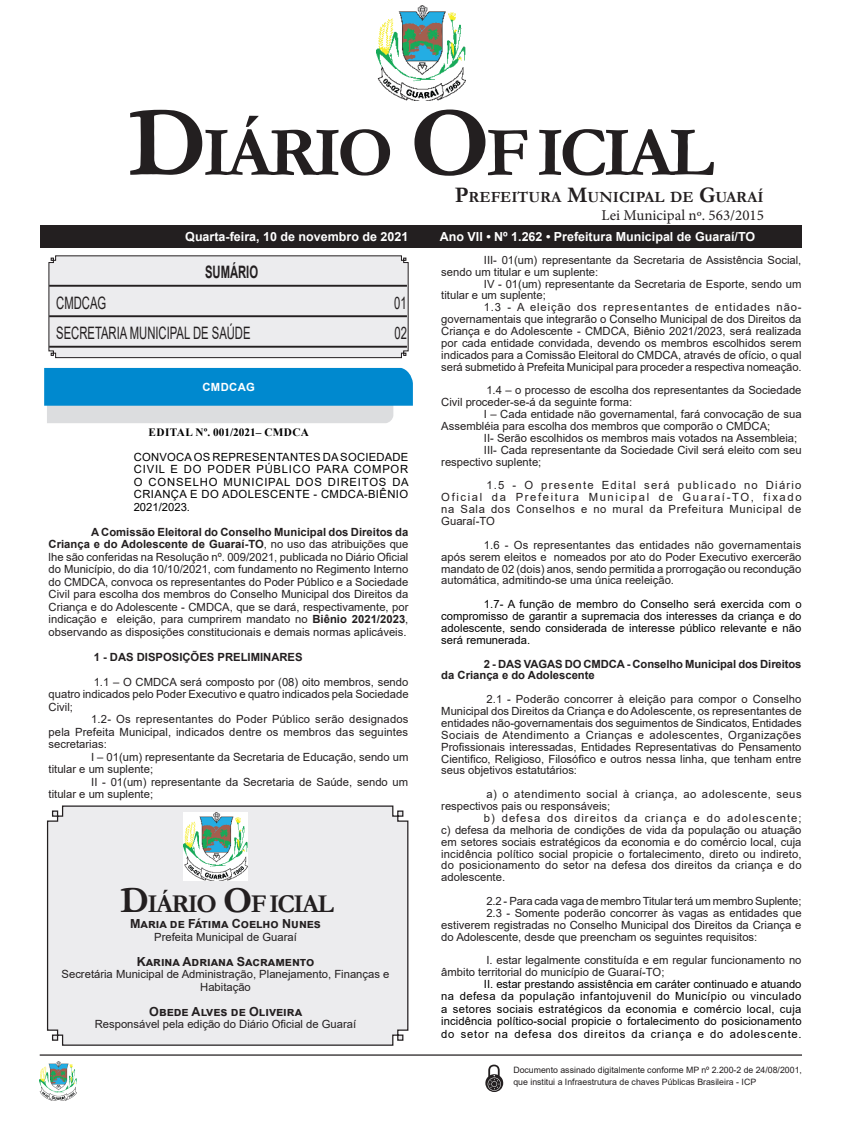
<style>
.page{position:relative;width:851px;height:1134px;background:#fff}
.page>*{position:absolute;margin:0;border:0;box-sizing:border-box;transform-origin:0 0}
.CORPO_DE_TEXTO{font:700 70.88px "Garamond";letter-spacing:-.06em;color:#231f20}
.CORPO_DE_TEXTO-2{font:700 25.88px "Garamond";letter-spacing:-.06em;color:#231f20}
.Nome_Secretário{font:17.12px "Arial";color:#231f20;scale:.66 1}
.Nome_Secretário-2{font:700 17.12px "Arial";color:#231f20;scale:.66 1}
.CORPO_DE_TEXTO-3{font:700 15.62px "Garamond";color:#231f20}
.t1{font:15px "Minion Pro";color:#231f20}
.t2{font:700 12.5px "Arial";color:#fff}
.Assinatura{font:700 12.5px "Arial";color:#231f20}
.Assinatura-2{font:700 12.5px "Arial";letter-spacing:.025em;color:#231f20}
.CORPO_DE_TEXTO-4{font:11.25px/11.9px "Arial";color:#231f20;text-align:justify}
.CORPO_DE_TEXTO-5{font:11.25px/12.4px "Arial";letter-spacing:.005em;color:#000;text-align:justify}
.EMENTA{font:11.25px/12.5px "Arial";letter-spacing:.035em;color:#000;text-align:justify}
.Assinatura-3{font:11.25px/12.5px "Arial";color:#231f20;text-align:center}
.CORPO_DE_TEXTO-6{font:700 11.25px/11.9px "Arial";color:#231f20}
.CORPO_DE_TEXTO-7{font:11.25px/11.9px "Arial";letter-spacing:.04em;color:#231f20}
.TITULOS{font:700 11.25px "Times New Roman";letter-spacing:.035em;color:#000}
.Chancela2{font:700 11.25px "Arial";letter-spacing:.035em;color:#fff}
.CORPO_DE_TEXTO-8{font:8.75px/12.5px "Arial";color:#231f20}
.s1{font-size:101.25px}
.s2{font-size:22.38px}
.s3{font-weight:700}
.s4{font-size:36.88px}
</style>
<div class="page">
<div style="left:40px;top:225px;width:761px;height:22px;background:#231f20"></div>
<hr style="left:40px;top:1054px;width:761px;height:2px;background:#231f20">
<img style="left:376px;top:5px;width:89px;height:95px">
<img style="left:40px;top:1061px;width:37px;height:39px">
<svg style="left:485px;top:1065px;width:18px;height:27px"></svg>
<div style="left:46px;top:805px;width:363px;height:241px;background:#ececee"></div>
<img style="left:183px;top:812px;width:64px;height:68px">
<svg style="left:48px;top:255px;width:360px;height:103px"></svg>
<svg style="left:44px;top:368px;width:369px;height:55px"></svg>
<p class="CORPO_DE_TEXTO" style="left:128px;top:105px;width:587px"><span class="s1">D</span>IÁRIO <span class="s1">O</span>F ICIAL</p>
<p class="CORPO_DE_TEXTO-3" style="left:455px;top:186px;width:310px"><span class="s2">P</span>REFEITURA <span class="s2">M</span>UNICIPAL DE <span class="s2">G</span>UARAÍ</p>
<p class="t1" style="left:601px;top:205px;width:164px">Lei Municipal nº. 563/2015</p>
<p class="t2" style="left:185px;top:228px;width:224px">Quarta-feira, 10 de novembro de 2021</p>
<p class="t2" style="left:439px;top:228px;width:317px">Ano VII • Nº 1.262 • Prefeitura Municipal de Guaraí/TO</p>
<p class="Nome_Secretário-2" style="left:205px;top:260px;width:82px">SUMÁRIO</p>
<p class="Nome_Secretário" style="left:56px;top:291px;width:77px">CMDCAG</p>
<p class="Nome_Secretário" style="left:394px;top:291px;width:20px">01</p>
<p class="Nome_Secretário" style="left:56px;top:321px;width:296px">SECRETARIA MUNICIPAL DE SAÚDE</p>
<p class="Nome_Secretário" style="left:394px;top:321px;width:20px">02</p>
<p class="Chancela2" style="left:202px;top:379px;width:54px">CMDCAG</p>
<p class="TITULOS" style="left:149px;top:424px;width:162px">EDITAL Nº. 001/2021– CMDCA</p>
<p class="EMENTA" style="left:134px;top:450px;width:276px">CONVOCA OS REPRESENTANTES DA SOCIEDADE CIVIL E DO PODER PÚBLICO PARA COMPOR O CONSELHO MUNICIPAL DOS DIREITOS DA CRIANÇA E DO ADOLESCENTE - CMDCA-BIÊNIO 2021/2023.</p>
<p class="CORPO_DE_TEXTO-4" style="left:49px;top:525px;width:361px;line-height:12.5px;text-indent:43px"><span class="s3">A Comissão Eleitoral do Conselho Municipal dos Direitos da Criança e do Adolescente de Guaraí-TO</span>, no uso das atribuições que lhe são conferidas na Resolução nº. 009/2021, publicada no Diário Oficial do Município, do dia 10/10/2021, com fundamento no Regimento Interno do CMDCA, convoca os representantes do Poder Público e a Sociedade Civil para escolha dos membros do Conselho Municipal dos Direitos da Criança e do Adolescente - CMDCA, que se dará, respectivamente, por indicação e eleição, para cumprirem mandato no <span class="s3">Biênio 2021/2023</span>, observando as disposições constitucionais e demais normas aplicáveis.</p>
<p class="CORPO_DE_TEXTO-6" style="left:94px;top:651px;width:210px">1 - DAS DISPOSIÇÕES PRELIMINARES</p>
<p class="CORPO_DE_TEXTO-4" style="left:49px;top:675px;width:361px;line-height:12.5px;text-indent:45px">1.1 – O CMDCA será composto por (08) oito membros, sendo quatro indicados pelo Poder Executivo e quatro indicados pela Sociedade Civil;</p>
<p class="CORPO_DE_TEXTO-4" style="left:49px;top:713px;width:361px;line-height:12.5px;text-indent:43px">1.2- Os representantes do Poder Público serão designados pela Prefeita Municipal, indicados dentre os membros das seguintes secretarias:</p>
<p class="CORPO_DE_TEXTO-4" style="left:49px;top:750px;width:361px;line-height:12.5px;text-indent:43px">I – 01(um) representante da Secretaria de Educação, sendo um titular e um suplente;</p>
<p class="CORPO_DE_TEXTO-4" style="left:49px;top:775px;width:361px;line-height:12.5px;text-indent:43px">II - 01(um) representante da Secretaria de Saúde, sendo um titular e um suplente;</p>
<p class="CORPO_DE_TEXTO-2" style="left:120px;top:886px;width:215px"><span class="s4">D</span>IÁRIO <span class="s4">O</span>F ICIAL</p>
<p class="Assinatura" style="left:130px;top:915px;width:192px">Maria de Fátima Coelho Nunes</p>
<p class="Assinatura-3" style="left:154px;top:930px;width:144px">Prefeita Municipal de Guaraí</p>
<p class="Assinatura-2" style="left:137px;top:952px;width:179px">Karina Adriana Sacramento</p>
<p class="Assinatura-3" style="left:62px;top:968px;width:329px">Secretária Municipal de Administração, Planejamento, Finanças e<br>Habitação</p>
<p class="Assinatura" style="left:149px;top:1002px;width:154px">Obede Alves de Oliveira</p>
<p class="Assinatura-3" style="left:95px;top:1018px;width:263px">Responsável pela edição do Diário Oficial de Guaraí</p>
<p class="CORPO_DE_TEXTO-4" style="left:441px;top:254px;width:361px;text-indent:43px">III- 01(um) representante da Secretaria de Assistência Social, sendo um titular e um suplente:</p>
<p class="CORPO_DE_TEXTO-4" style="left:441px;top:278px;width:361px;text-indent:43px">IV - 01(um) representante da Secretaria de Esporte, sendo um titular e um suplente;</p>
<p class="CORPO_DE_TEXTO-4" style="left:441px;top:301px;width:362px;text-indent:43px">1.3 - A eleição dos representantes de entidades não&shy;governamentais que integrarão o Conselho Municipal de dos Direitos da Criança e do Adolescente - CMDCA, Biênio 2021/2023, será realizada por cada entidade convidada, devendo os membros escolhidos serem indicados para a Comissão Eleitoral do CMDCA, através de ofício, o qual será submetido à Prefeita Municipal para proceder a respectiva nomeação.</p>
<p class="CORPO_DE_TEXTO-4" style="left:441px;top:384px;width:361px;text-indent:45px">1.4 – o processo de escolha dos representantes da Sociedade<br>Civil proceder-se-á da seguinte forma:</p>
<p class="CORPO_DE_TEXTO-4" style="left:441px;top:408px;width:362px;text-indent:43px">I – Cada entidade não governamental, fará convocação de sua<br>Assembléia para escolha dos membros que comporão o CMDCA;</p>
<p class="CORPO_DE_TEXTO-4" style="left:484px;top:432px;width:315px">II- Serão escolhidos os membros mais votados na Assembleia;</p>
<p class="CORPO_DE_TEXTO-4" style="left:441px;top:444px;width:362px;text-indent:43px">III- Cada representante da Sociedade Civil será eleito com seu respectivo suplente;</p>
<p class="CORPO_DE_TEXTO-4" style="left:441px;top:479px;width:362px;text-indent:45px">1.5 - O presente Edital será publicado no Diário Oficial da Prefeitura Municipal de Guaraí-TO, fixado na Sala dos Conselhos e no mural da Prefeitura Municipal de Guaraí-TO</p>
<p class="CORPO_DE_TEXTO-4" style="left:441px;top:539px;width:361px;text-indent:43px">1.6 - Os representantes das entidades não governamentais após serem eleitos e nomeados por ato do Poder Executivo exercerão mandato de 02 (dois) anos, sendo permitida a prorrogação ou recondução automática, admitindo-se uma única reeleição.</p>
<p class="CORPO_DE_TEXTO-5" style="left:441px;top:598px;width:362px;line-height:11.9px;text-indent:43px">1.7- A função de membro do Conselho será exercida com o compromisso de garantir a supremacia dos interesses da criança e do adolescente, sendo considerada de interesse público relevante e não será remunerada.</p>
<p class="CORPO_DE_TEXTO-6" style="left:441px;top:658px;width:361px;text-indent:43px">2 - DAS VAGAS DO CMDCA - Conselho Municipal dos Direitos da Criança e do Adolescente</p>
<p class="CORPO_DE_TEXTO-4" style="left:441px;top:693px;width:362px;text-indent:45px">2.1 - Poderão concorrer à eleição para compor o Conselho Municipal dos Direitos da Criança e do Adolescente, os representantes de entidades não-governamentais dos seguimentos de Sindicatos, Entidades Sociais de Atendimento a Crianças e adolescentes, Organizações Profissionais interessadas, Entidades Representativas do Pensamento Cientifico, Religioso, Filosófico e outros nessa linha, que tenham entre seus objetivos estatutários:</p>
<p class="CORPO_DE_TEXTO-7" style="left:441px;top:788px;width:362px;text-indent:45px">a) o atendimento social à criança, ao adolescente, seus respectivos pais ou responsáveis;</p>
<p class="CORPO_DE_TEXTO-4" style="left:441px;top:812px;width:362px;text-indent:43px">b) defesa dos direitos da criança e do adolescente; c) defesa da melhoria de condições de vida da população ou atuação em setores sociais estratégicos da economia e do comércio local, cuja incidência político social propicie o fortalecimento, direto ou indireto, do posicionamento do setor na defesa dos direitos da criança e do adolescente.</p>
<p class="CORPO_DE_TEXTO-4" style="left:486px;top:895px;width:316px">2.2 - Para cada vaga de membro Titular terá um membro Suplente;</p>
<p class="CORPO_DE_TEXTO-4" style="left:486px;top:907px;width:317px">2.3 - Somente poderão concorrer às vagas as entidades que</p>
<p class="CORPO_DE_TEXTO-4" style="left:441px;top:919px;width:361px">estiverem registradas no Conselho Municipal dos Direitos da Criança e</p>
<p class="CORPO_DE_TEXTO-4" style="left:441px;top:931px;width:317px">do Adolescente, desde que preencham os seguintes requisitos:</p>
<p class="CORPO_DE_TEXTO-4" style="left:441px;top:954px;width:361px;text-indent:45px">I. estar legalmente constituída e em regular funcionamento no âmbito territorial do município de Guaraí-TO;</p>
<p class="CORPO_DE_TEXTO-5" style="left:441px;top:978px;width:362px;text-indent:43px">II. estar prestando assistência em caráter continuado e atuando na defesa da população infantojuvenil do Município ou vinculado a setores sociais estratégicos da economia e comércio local, cuja incidência político-social propicie o fortalecimento do posicionamento do setor na defesa dos direitos da criança e do adolescente.</p>
<p class="CORPO_DE_TEXTO-8" style="left:513px;top:1063px;width:290px">Documento assinado digitalmente conforme MP nº 2.200-2 de 24/08/2001, que institui a Infraestrutura de chaves Públicas Brasileira - ICP</p>
</div>
